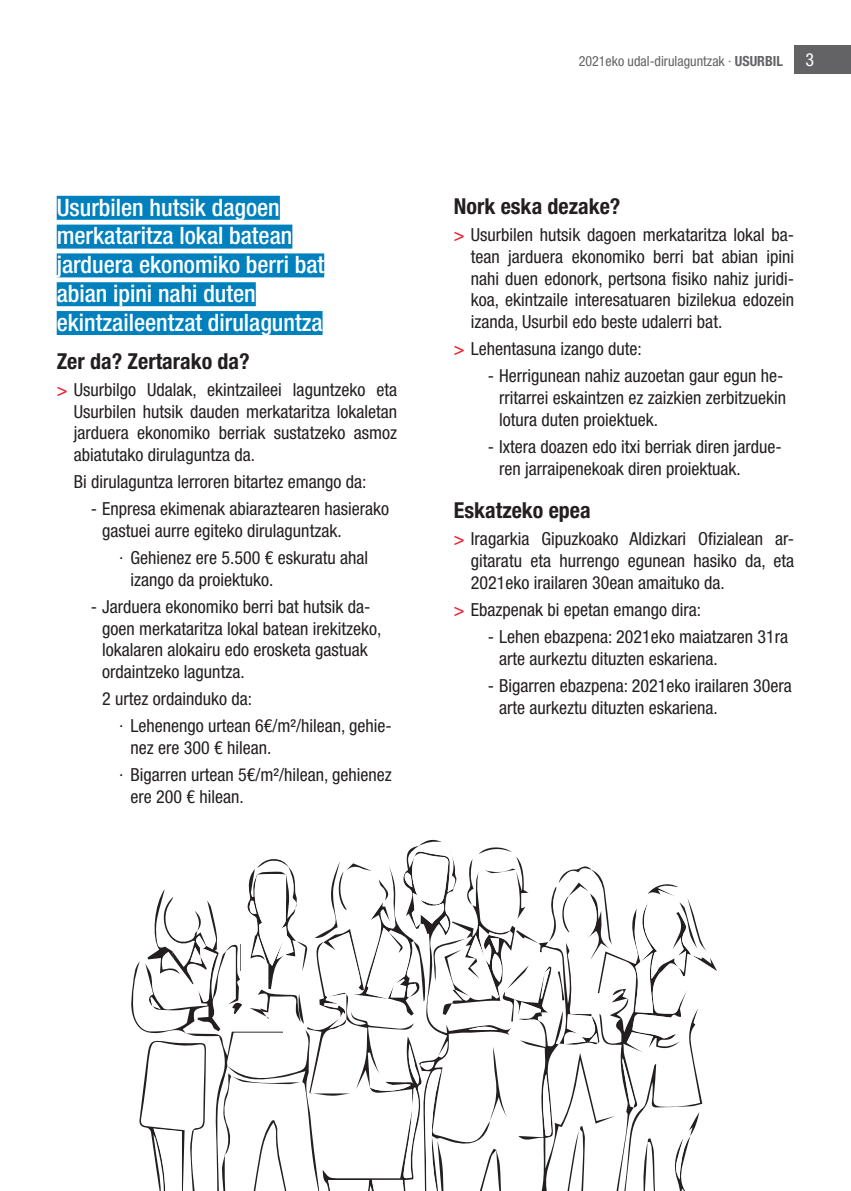
<style>
.page{position:relative;width:851px;height:1191px;background:#fff}
.page>*{position:absolute;margin:0;border:0;box-sizing:border-box;transform-origin:0 0}
.t1{font:500 condensed 24px/28.8px "Helvetica Neue LT Std";color:#fff}
.t2{font:700 condensed 22px "Helvetica Neue LT Std";color:#231f20}
.t3{font:condensed 18px/21.6px "Helvetica Neue LT Std";color:#231f20}
.t4{font:condensed 18px "Helvetica Neue LT Std";color:#fff}
.t5{font:condensed 14px "Helvetica Neue LT Std";color:#636366}
.s1{font-weight:500;color:#ee1b2c}
.s2{font-weight:700}
</style>
<div class="page">
<div style="left:794px;top:45px;width:56px;height:29px;background:#636366"></div>
<div style="left:57px;top:196px;width:223px;height:24px;background:#0081bd"></div>
<div style="left:57px;top:225px;width:235px;height:24px;background:#0081bd"></div>
<div style="left:57px;top:253px;width:267px;height:24px;background:#0081bd"></div>
<div style="left:57px;top:282px;width:199px;height:24px;background:#0081bd"></div>
<div style="left:57px;top:311px;width:265px;height:24px;background:#0081bd"></div>
<svg style="left:131px;top:839px;width:586px;height:352px"></svg>
<h1 class="t1" style="left:57px;top:192px;width:269px">Usurbilen hutsik dagoen merkataritza lokal batean jarduera ekonomiko berri bat abian ipini nahi duten ekintzaileentzat dirulaguntza</h1>
<p class="t2" style="left:57px;top:347px;width:194px">Zer da? Zertarako da?</p>
<p class="t3" style="left:74px;top:378px;width:325px;text-align:justify;text-indent:-17px"><span class="s1">&gt;</span> Usurbilgo Udalak, ekintzaileei laguntzeko eta Usurbilen hutsik dauden merkataritza lokaletan jarduera ekonomiko berriak sustatzeko asmoz abiatutako dirulaguntza da.</p>
<p class="t3" style="left:57px;top:471px;width:311px">Bi dirulaguntza lerroren bitartez emango da:</p>
<p class="t3" style="left:102px;top:498px;width:288px;text-indent:-11px">- Enpresa ekimenak abiaraztearen hasierako gastuei aurre egiteko dirulaguntzak.</p>
<p class="t3" style="left:130px;top:547px;width:239px;text-indent:-11px">· Gehienez ere 5.500 € eskuratu ahal izango da proiektuko.</p>
<p class="t3" style="left:102px;top:596px;width:281px;text-indent:-11px">- Jarduera ekonomiko berri bat hutsik da&shy;goen merkataritza lokal batean irekitzeko, lokalaren alokairu edo erosketa gastuak ordaintzeko laguntza.</p>
<p class="t3" style="left:119px;top:685px;width:274px;line-height:27.2px;text-indent:-17px">2 urtez ordainduko da:<br>· Lehenengo urtean 6€/m²/hilean, gehie-</p>
<p class="t3" style="left:119px;top:734px;width:274px;line-height:27.2px;text-indent:11px">nez ere 300 € hilean.<br>· Bigarren urtean 5€/m²/hilean, gehienez</p>
<p class="t3" style="left:130px;top:785px;width:115px">ere 200 € hilean.</p>
<p class="t5" style="left:578px;top:53px;width:206px">2021eko udal-dirulaguntzak · <span class="s2">Usurbil</span></p>
<p class="t4" style="left:805px;top:49px;width:10px">3</p>
<p class="t2" style="left:454px;top:193px;width:168px">Nork eska dezake?</p>
<p class="t3" style="left:471px;top:224px;width:325px;text-align:justify;text-indent:-17px"><span class="s1">&gt;</span> Usurbilen hutsik dagoen merkataritza lokal ba&shy;tean jarduera ekonomiko berri bat abian ipini nahi duen edonork, pertsona fisiko nahiz juridi&shy;koa, ekintzaile interesatuaren bizilekua edozein izanda, Usurbil edo beste udalerri bat.</p>
<p class="t3" style="left:454px;top:338px;width:189px"><span class="s1">&gt;</span> Lehentasuna izango dute:</p>
<p class="t3" style="left:499px;top:365px;width:288px;text-indent:-11px">- Herrigunean nahiz auzoetan gaur egun he&shy;rritarrei eskaintzen ez zaizkien zerbitzuekin lotura duten proiektuek.</p>
<p class="t3" style="left:499px;top:436px;width:284px;text-indent:-11px">- Ixtera doazen edo itxi berriak diren jardue&shy;ren jarraipenekoak diren proiektuak.</p>
<p class="t2" style="left:454px;top:497px;width:138px">Eskatzeko epea</p>
<p class="t3" style="left:471px;top:528px;width:325px;text-align:justify;text-indent:-17px"><span class="s1">&gt;</span> I ragarkia Gipuzkoako Aldizkari Ofizialean ar&shy;gitaratu eta hurrengo egunean hasiko da, eta 2021eko irailaren 30ean amaituko da.</p>
<p class="t3" style="left:454px;top:598px;width:249px"><span class="s1">&gt;</span> Ebazpenak bi epetan emango dira:</p>
<p class="t3" style="left:499px;top:626px;width:290px;text-indent:-11px">- Lehen ebazpena: 2021eko maiatzaren 31ra arte aurkeztu dituzten eskariena.</p>
<p class="t3" style="left:499px;top:674px;width:294px;text-indent:-11px">- Bigarren ebazpena: 2021eko irailaren 30era arte aurkeztu dituzten eskariena.</p>
</div>
